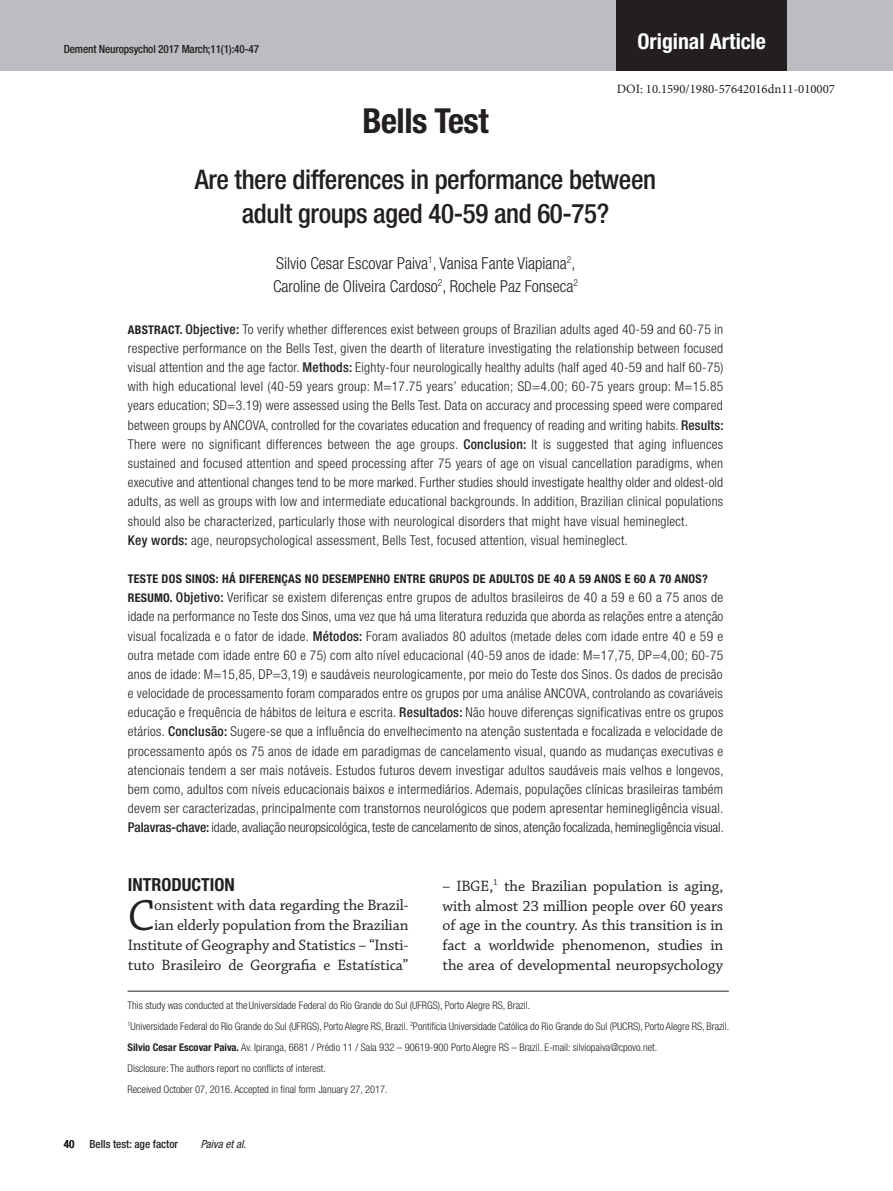
<style>
.page{position:relative;width:893px;height:1191px;background:#fff}
.page>*{position:absolute;margin:0;border:0;box-sizing:border-box;transform-origin:0 0}
.Body_Capitular{font:45.75px "Chaparral Pro";color:#231f20}
.P1{font:700 condensed 34.5px "Helvetica Neue";letter-spacing:-.015em;color:#231f20}
.P1_1{font:500 condensed 27px/33.5px "Helvetica Neue";letter-spacing:-.015em;color:#231f20;text-align:center}
.t1{font:700 condensed 21.75px "Helvetica Neue";color:#fff}
.P2{font:700 condensed 18px "Helvetica Neue";color:#231f20}
.Autores{font:300 condensed 16.5px/23px "Helvetica Neue";color:#231f20}
.Body_Capitular-2{font:15.75px/20px "Chaparral Pro";letter-spacing:-.01em;color:#231f20;text-align:right}
.Abstract{font:300 condensed 13.5px/19.2px "Helvetica Neue";letter-spacing:.02em;color:#231f20;text-align:justify}
.Abstract-2{font:300 condensed 13.5px "Helvetica Neue";letter-spacing:-.005em;color:#231f20}
.t2{font:12.75px "Minion Pro";color:#231f20}
.Abstract_Titulo{font:700 condensed 12px "Helvetica Neue";letter-spacing:.02em;color:#231f20}
.Running{font:500 condensed 11.25px "Helvetica Neue";letter-spacing:-.015em;color:#231f20}
.t3{font:italic condensed 11.25px "Helvetica Neue";color:#231f20}
.Endereco{font:300 condensed 10.5px "Helvetica Neue";color:#231f20}
.Nota{font:300 condensed 10.5px "Helvetica Neue";color:#231f20}
.s1{font-weight:700;font-size:12px}
.s2{font-weight:500}
.s3{font-weight:700}
</style>
<div class="page">
<div style="left:0;top:0;width:893px;height:70px;background:#bcbdc0"></div>
<div style="left:617px;top:0;width:170px;height:70px;background:#231f20"></div>
<hr style="left:128px;top:990px;width:601px;height:1px;background:#231f20">
<p class="Running" style="left:64px;top:42px;width:197px">Dement Neuropsychol 2017 March;11(1):40-47</p>
<h3 class="t1" style="left:637px;top:28px;width:130px">Original Article</h3>
<p class="t2" style="left:617px;top:80px;width:220px">DOI: 10.1590/1980-57642016dn11-010007</p>
<p class="P1" style="left:362px;top:100px;width:128px">Bells Test</p>
<p class="P1_1" style="left:195px;top:163px;width:463px">Are there differences in performance between adult groups aged 40-59 and 60-75?</p>
<p class="Autores" style="left:273px;top:251px;width:307px">Silvio Cesar Escovar Paiva<sup>1</sup>, Vanisa Fante Viapiana<sup>2</sup>,<br>Caroline de Oliveira Cardoso<sup>2</sup>, Rochele Paz Fonseca<sup>2</sup></p>
<p class="Abstract" style="left:128px;top:319px;width:597px"><span class="s1">ABSTRACT.</span> <span class="s2">Objective:</span> To verify whether differences exist between groups of Brazilian adults aged 40-59 and 60-75 in respective performance on the Bells Test, given the dearth of literature investigating the relationship between focused visual attention and the age factor. <span class="s2">Methods:</span> Eighty-four neurologically healthy adults (half aged 40-59 and half 60-75) with high educational level (40-59 years group: M=17.75 years’ education; SD=4.00; 60-75 years group: M=15.85 years education; SD=3.19) were assessed using the Bells Test. Data on accuracy and processing speed were compared between groups by ANCOVA, controlled for the covariates education and frequency of reading and writing habits. <span class="s2">Results:<br></span>There were no significant differences between the age groups. <span class="s2">Conclusion:</span> It is suggested that aging influences sustained and focused attention and speed processing after 75 years of age on visual cancellation paradigms, when executive and attentional changes tend to be more marked. Further studies should investigate healthy older and oldest-old adults, as well as groups with low and intermediate educational backgrounds. In addition, Brazilian clinical populations should also be characterized, particularly those with neurological disorders that might have visual hemineglect.</p>
<p class="Abstract" style="left:128px;top:530px;width:501px"><span class="s2">Key words:</span> age, neuropsychological assessment, Bells Test, focused attention, visual hemineglect.</p>
<p class="Abstract_Titulo" style="left:128px;top:571px;width:581px">TESTE DOS SINOS: HÁ DIFERENÇAS NO DESEMPENHO ENTRE GRUPOS DE ADULTOS DE 40 A 59 ANOS E 60 A 70 ANOS?</p>
<p class="Abstract" style="left:128px;top:588px;width:597px"><span class="s1">RESUMO.</span> <span class="s2">Objetivo:</span> Verificar se existem diferenças entre grupos de adultos brasileiros de 40 a 59 e 60 a 75 anos de idade na performance no Teste dos Sinos, uma vez que há uma literatura reduzida que aborda as relações entre a atenção visual focalizada e o fator de idade. <span class="s2">Métodos:</span> Foram avaliados 80 adultos (metade deles com idade entre 40 e 59 e outra metade com idade entre 60 e 75) com alto nível educacional (40-59 anos de idade: M=17,75, DP=4,00; 60-75 anos de idade: M=15,85, DP=3,19) e saudáveis neurologicamente, por meio do Teste dos Sinos. Os dados de precisão e velocidade de processamento foram comparados entre os grupos por uma análise ANCOVA, controlando as covariáveis educação e frequência de hábitos de leitura e escrita. <span class="s2">Resultados:</span> Não houve diferenças significativas entre os grupos etários. <span class="s2">Conclusão:</span> Sugere-se que a influência do envelhecimento na atenção sustentada e focalizada e velocidade de processamento após os 75 anos de idade em paradigmas de cancelamento visual, quando as mudanças executivas e atencionais tendem a ser mais notáveis. Estudos futuros devem investigar adultos saudáveis mais velhos e longevos, bem como, adultos com níveis educacionais baixos e intermediários. Ademais, populações clínicas brasileiras também devem ser caracterizadas, principalmente com transtornos neurológicos que podem apresentar heminegligência visual.</p>
<p class="Abstract-2" style="left:128px;top:820px;width:598px"><span class="s2">Palavras-chave:</span> idade, avaliação neuropsicológica, teste de cancelamento de sinos, atenção focalizada, heminegligência visual.</p>
<p class="P2" style="left:128px;top:873px;width:108px">INTRODUCTION</p>
<p class="Body_Capitular" style="left:128px;top:890px;width:28px">C</p>
<p class="Body_Capitular-2" style="left:443px;top:876px;width:282px;text-align:justify">– IBGE,<sup>1</sup> the Brazilian population is aging, with almost 23 million people over 60 years of age in the country. As this transition is in fact a worldwide phenomenon, studies in the area of developmental neuropsychology</p>
<p class="Nota" style="left:128px;top:999px;width:404px">This study was conducted at the Universidade Federal do Rio Grande do Sul (UFRGS), Porto Alegre RS, Brazil.</p>
<p class="Endereco" style="left:128px;top:1020px;width:603px"><sup>1</sup>Universidade Federal do Rio Grande do Sul (UFRGS), Porto Alegre RS, Brazil. <sup>2</sup>Pontifícia Universidade Católica do Rio Grande do Sul (PUCRS), Porto Alegre RS, Brazil.</p>
<p class="Endereco" style="left:128px;top:1041px;width:531px"><span class="s3">Silvio Cesar Escovar Paiva.</span> Av. Ipiranga, 6681 / Prédio 11 / Sala 932 – 90619-900 Porto Alegre RS – Brazil. E-mail: silviopaiva@cpovo.net.</p>
<p class="Endereco" style="left:128px;top:1062px;width:200px">Disclosure: The authors report no conflicts of interest.</p>
<p class="Endereco" style="left:128px;top:1083px;width:262px">Received October 07, 2016. Accepted in final form January 27, 2017.</p>
<p class="Body_Capitular-2" style="left:128px;top:896px;width:282px">onsistent with data regarding the Brazil-<br>ian elderly population from the Brazilian Institute of Geography and Statistics – “Insti&shy;tuto Brasileiro de Georgrafia e Estatística”</p>
<p class="Running" style="left:64px;top:1137px;width:12px">40</p>
<p class="Running" style="left:89px;top:1137px;width:90px">Bells test: age factor</p>
<p class="t3" style="left:201px;top:1138px;width:47px">Paiva et al.</p>
</div>
